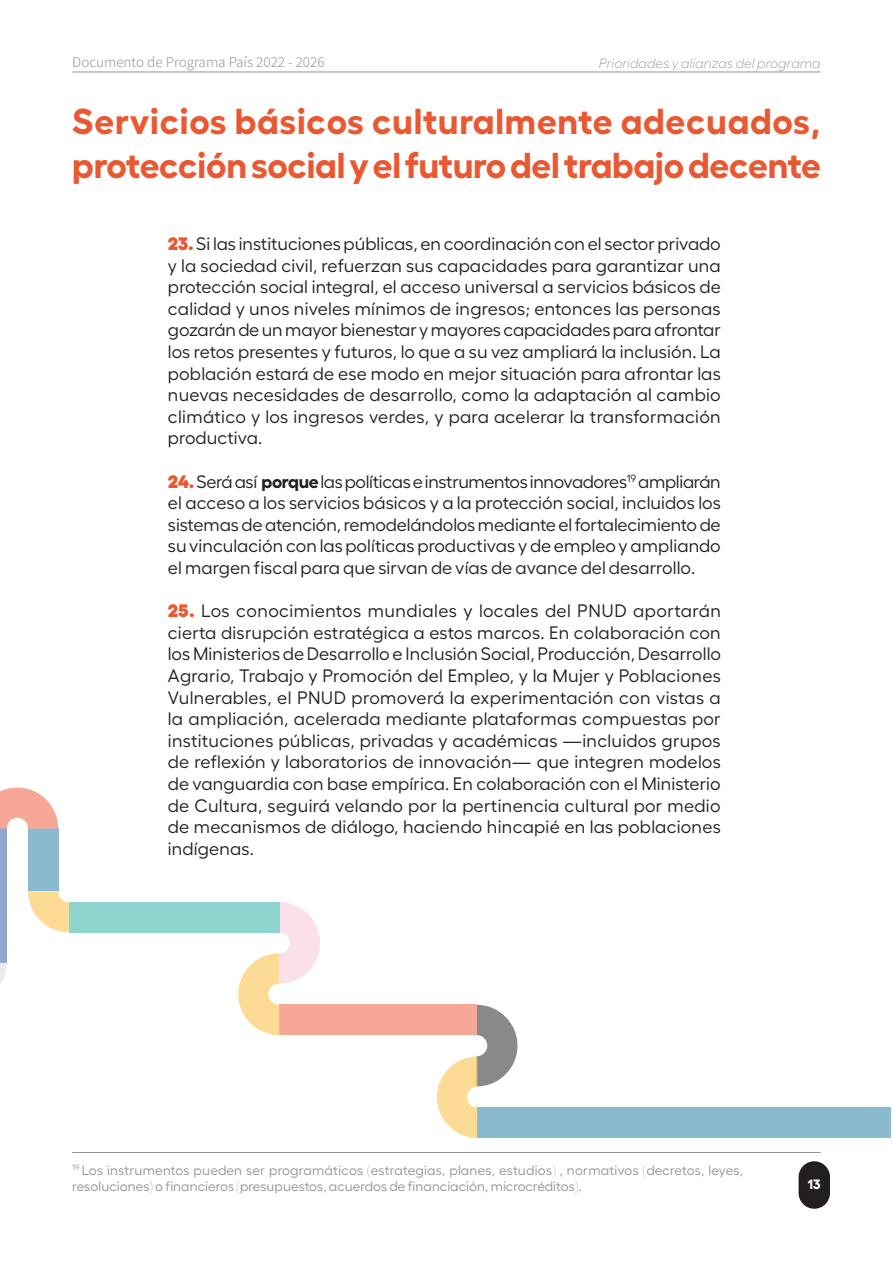
<style>
.page{position:relative;width:893px;height:1263px;background:#fff}
.page>*{position:absolute;margin:0;border:0;box-sizing:border-box;transform-origin:0 0}
.cuerpo_de_texto{font:700 36px/43.2px "Fellix";letter-spacing:-.005em;color:#ea5832}
.cuerpo_de_texto-2{font:18px/21.6px "Fellix";letter-spacing:.005em;color:#231f20;text-align:justify}
.t1{font:200 15px "Assistant";color:#939598}
.cuerpo_de_texto-3{font:13.5px/16.2px "Fellix";letter-spacing:.005em;color:#939495}
.cuerpo_de_texto-4{font:italic 300 13.5px "Fellix";letter-spacing:.005em;color:#939495}
.t2{font:700 13.5px "Fellix";color:#fff}
.s1{font-weight:900;color:#ea5832}
.s2{font-weight:700}
</style>
<div class="page">
<hr style="left:72px;top:72px;width:749px;height:1px;background:#939495">
<hr style="left:72px;top:1152px;width:749px;height:1px;background:#939495">
<div style="left:0;top:828px;width:7px;height:135px;background:#90a7d0"></div>
<div style="left:28px;top:828px;width:30px;height:63px;background:#89bad0"></div>
<div style="left:69px;top:902px;width:210px;height:30px;background:#8ed4ce"></div>
<div style="left:279px;top:1005px;width:197px;height:30px;background:#f7a795"></div>
<svg style="left:238px;top:902px;width:82px;height:133px"></svg>
<svg style="left:28px;top:891px;width:41px;height:41px"></svg>
<svg style="left:0;top:788px;width:58px;height:40px"></svg>
<div style="left:477px;top:1108px;width:413px;height:30px;background:#89bad0"></div>
<svg style="left:0;top:963px;width:7px;height:22px"></svg>
<svg style="left:437px;top:1005px;width:80px;height:133px"></svg>
<div style="left:799px;top:1161px;width:31px;height:48px;background:#231f20;border-radius:16px"></div>
<p class="t1" style="left:72px;top:52px;width:254px">Documento de Programa País 2022 - 2026</p>
<p class="cuerpo_de_texto-4" style="left:599px;top:53px;width:224px">Prioridades y alianzas del programa</p>
<p class="cuerpo_de_texto" style="left:72px;top:96px;width:750px">Servicios básicos culturalmente adecuados, protección social y el futuro del trabajo decente</p>
<p class="cuerpo_de_texto-2" style="left:168px;top:231px;width:554px"><span class="s1">23.</span> Si las instituciones públicas, en coordinación con el sector privado y la sociedad civil, refuerzan sus capacidades para garantizar una protección social integral, el acceso universal a servicios básicos de calidad y unos niveles mínimos de ingresos; entonces las personas gozarán de un mayor bienestar y mayores capacidades para afrontar los retos presentes y futuros, lo que a su vez ampliará la inclusión. La población estará de ese modo en mejor situación para afrontar las nuevas necesidades de desarrollo, como la adaptación al cambio climático y los ingresos verdes, y para acelerar la transformación productiva.</p>
<p class="cuerpo_de_texto-2" style="left:168px;top:469px;width:554px"><span class="s1">24.</span> Será así <span class="s2">porque</span> las políticas e instrumentos innovadores<sup>19</sup> ampliarán el acceso a los servicios básicos y a la protección social, incluidos los sistemas de atención, remodelándolos mediante el fortalecimiento de su vinculación con las políticas productivas y de empleo y ampliando el margen fiscal para que sirvan de vías de avance del desarrollo.</p>
<p class="cuerpo_de_texto-2" style="left:168px;top:598px;width:554px"><span class="s1">25.</span> Los conocimientos mundiales y locales del PNUD aportarán cierta disrupción estratégica a estos marcos. En colaboración con los Ministerios de Desarrollo e Inclusión Social, Producción, Desarrollo Agrario, Trabajo y Promoción del Empleo, y la Mujer y Poblaciones Vulnerables, el PNUD promoverá la experimentación con vistas a la ampliación, acelerada mediante plataformas compuestas por instituciones públicas, privadas y académicas —incluidos grupos de reflexión y laboratorios de innovación— que integren modelos de vanguardia con base empírica. En colaboración con el Ministerio de Cultura, seguirá velando por la pertinencia cultural por medio de mecanismos de diálogo, haciendo hincapié en las poblaciones indígenas.</p>
<p class="cuerpo_de_texto-3" style="left:72px;top:1160px;width:672px"><sup>19</sup> Los instrumentos pueden ser programáticos (estrategias, planes, estudios) , normativos (decretos, leyes, resoluciones) o financieros (presupuestos, acuerdos de financiación, microcréditos).</p>
<p class="t2" style="left:808px;top:1173px;width:14px">13</p>
</div>
